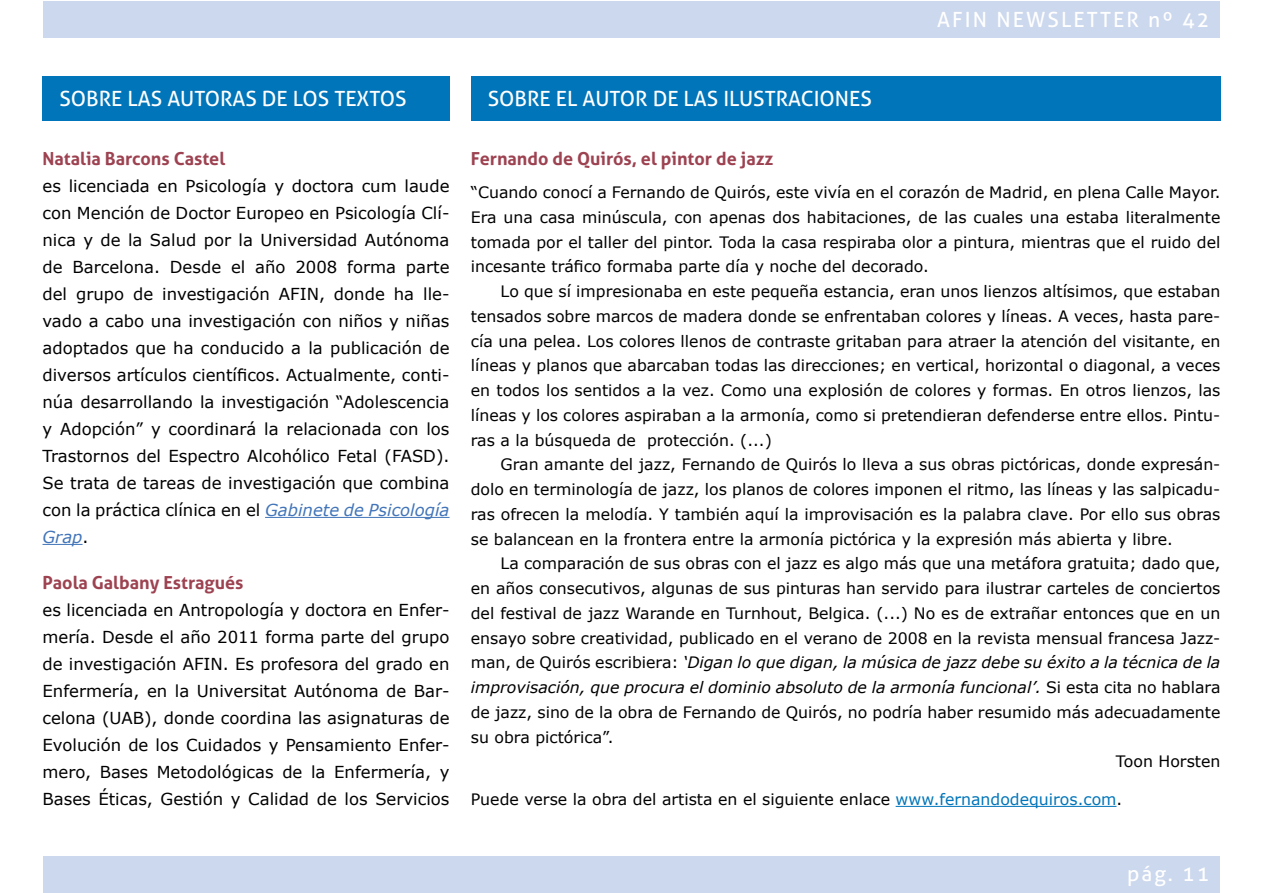
<style>
.page{position:relative;width:1263px;height:893px;background:#fff}
.page>*{position:absolute;margin:0;border:0;box-sizing:border-box;transform-origin:0 0}
.t1{font:21px "Aller";color:#fff}
.t2{font:21px "Aller";letter-spacing:.1em;color:#fff}
.t3{font:700 18px "Aller";color:#9d4251}
.t4{font:16.5px/27px "Verdana";color:#000;text-align:justify}
.t5{font:15.75px/24.8px "Verdana";color:#000;text-align:justify}
.t6{font:italic 15.75px "Verdana";color:#000}
.s1{font-style:italic;color:#4275b9}
.s2{font-style:normal}
.s3{color:#0075b9}
</style>
<div class="page">
<div style="left:43px;top:1px;width:1177px;height:37px;background:#ccd8ed"></div>
<div style="left:43px;top:856px;width:1177px;height:37px;background:#ccd8ed"></div>
<hr style="left:896px;top:806px;width:220px;height:1px;background:#0075b9">
<hr style="left:265px;top:517px;width:184px;height:1px;background:#4275b9">
<hr style="left:43px;top:544px;width:40px;height:1px;background:#4275b9">
<div style="left:43px;top:77px;width:406px;height:44px;background:#0075b9"></div>
<div style="left:471px;top:77px;width:749px;height:44px;background:#0075b9"></div>
<h1 class="t1" style="left:60px;top:86px;width:348px">SOBRE LAS AUTORAS DE LOS TEXTOS</h1>
<h1 class="t1" style="left:488px;top:86px;width:385px">SOBRE EL AUTOR DE LAS ILUSTRACIONES</h1>
<h1 class="t2" style="left:937px;top:7px;width:274px">AFIN NEWSLETTER nº 42</h1>
<p class="t3" style="left:43px;top:147px;width:184px">Natalia Barcons Castel</p>
<p class="t4" style="left:43px;top:173px;width:408px">es licenciada en Psicología y doctora cum laude con Mención de Doctor Europeo en Psicología Clí&shy;nica y de la Salud por la Universidad Autónoma de Barcelona. Desde el año 2008 forma parte del grupo de investigación AFIN, donde ha lle&shy;vado a cabo una investigación con niños y niñas adoptados que ha conducido a la publicación de diversos artículos científicos. Actualmente, conti&shy;núa desarrollando la investigación “Adolescencia y Adopción” y coordinará la relacionada con los Trastornos del Espectro Alcohólico Fetal (FASD).<br>Se trata de tareas de investigación que combina con la práctica clínica en el <span class="s1">Gabinete de Psicología Grap</span>.</p>
<p class="t3" style="left:43px;top:571px;width:202px">Paola Galbany Estragués</p>
<p class="t4" style="left:43px;top:597px;width:408px">es licenciada en Antropología y doctora en Enfer&shy;mería. Desde el año 2011 forma parte del grupo de investigación AFIN. Es profesora del grado en Enfermería, en la Universitat Autónoma de Bar&shy;celona (UAB), donde coordina las asignaturas de Evolución de los Cuidados y Pensamiento Enfer&shy;mero, Bases Metodológicas de la Enfermería, y Bases Éticas, Gestión y Calidad de los Servicios</p>
<p class="t3" style="left:471px;top:147px;width:304px">Fernando de Quirós, el pintor de jazz</p>
<p class="t5" style="left:471px;top:180px;width:751px">“Cuando conocí a Fernando de Quirós, este vivía en el corazón de Madrid, en plena Calle Mayor.<br>Era una casa minúscula, con apenas dos habitaciones, de las cuales una estaba literalmente tomada por el taller del pintor. Toda la casa respiraba olor a pintura, mientras que el ruido del incesante tráfico formaba parte día y noche del decorado.</p>
<p class="t5" style="left:471px;top:279px;width:751px;text-indent:30px">Lo que sí impresionaba en este pequeña estancia, eran unos lienzos altísimos, que estaban tensados sobre marcos de madera donde se enfrentaban colores y líneas. A veces, hasta pare&shy;cía una pelea. Los colores llenos de contraste gritaban para atraer la atención del visitante, en líneas y planos que abarcaban todas las direcciones; en vertical, horizontal o diagonal, a veces en todos los sentidos a la vez. Como una explosión de colores y formas. En otros lienzos, las líneas y los colores aspiraban a la armonía, como si pretendieran defenderse entre ellos. Pintu&shy;ras a la búsqueda de protección. (...)</p>
<p class="t5" style="left:471px;top:452px;width:751px;text-indent:30px">Gran amante del jazz, Fernando de Quirós lo lleva a sus obras pictóricas, donde expresán&shy;dolo en terminología de jazz, los planos de colores imponen el ritmo, las líneas y las salpicadu&shy;ras ofrecen la melodía. Y también aquí la improvisación es la palabra clave. Por ello sus obras se balancean en la frontera entre la armonía pictórica y la expresión más abierta y libre.</p>
<p class="t5" style="left:501px;top:551px;width:721px">La comparación de sus obras con el jazz es algo más que una metáfora gratuita; dado que,</p>
<p class="t5" style="left:471px;top:576px;width:751px">en años consecutivos, algunas de sus pinturas han servido para ilustrar carteles de conciertos</p>
<p class="t5" style="left:471px;top:601px;width:751px">del festival de jazz Warande en Turnhout, Belgica. (...) No es de extrañar entonces que en un</p>
<p class="t5" style="left:471px;top:626px;width:751px">ensayo sobre creatividad, publicado en el verano de 2008 en la revista mensual francesa Jazz-</p>
<p class="t6" style="left:471px;top:653px;width:751px"><span class="s2">man, de Quirós escribiera:</span> ‘Digan lo que digan, la música de jazz debe su éxito a la técnica de la</p>
<p class="t6" style="left:471px;top:677px;width:751px">improvisación, que procura el dominio absoluto de la armonía funcional’. <span class="s2">Si esta cita no hablara</span></p>
<p class="t5" style="left:471px;top:700px;width:751px">de jazz, sino de la obra de Fernando de Quirós, no podría haber resumido más adecuadamente</p>
<p class="t5" style="left:471px;top:725px;width:144px">su obra pictórica”.</p>
<p class="t5" style="left:1116px;top:749px;width:106px">Toon Horsten</p>
<p class="t5" style="left:471px;top:787px;width:653px">Puede verse la obra del artista en el siguiente enlace <span class="s3">www.fernandodequiros.com</span>.</p>
<h1 class="t1" style="left:1127px;top:861px;width:84px">pág. 11</h1>
</div>
